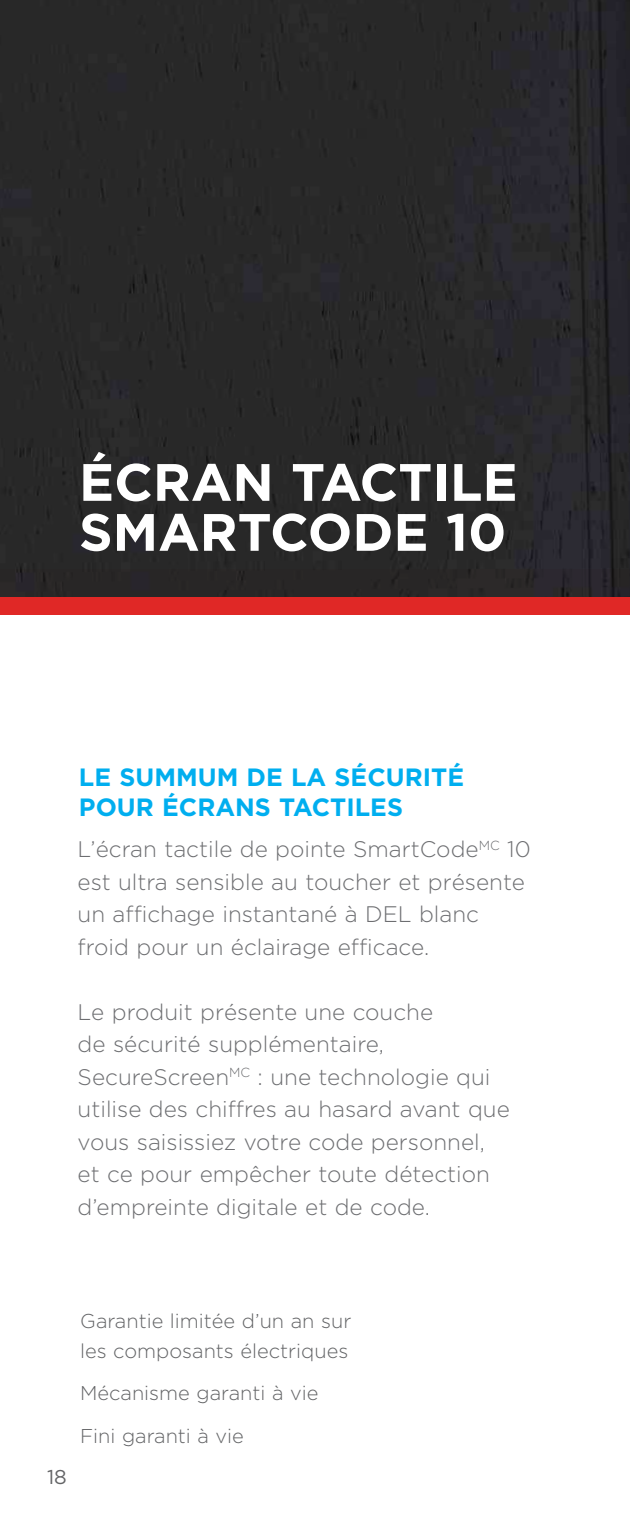
<style>
.page{position:relative;width:630px;height:1530px;background:#fff}
.page>*{position:absolute;margin:0;border:0;box-sizing:border-box;transform-origin:0 0}
.t1{font:700 52.5px/50px "Gotham";color:#fff}
.t2{font:700 25px/30px "Gotham";color:#00aeef}
.t3{font:300 22.5px/32.5px "Gotham";color:#6d6e71}
.t4{font:300 20px/30px "Gotham";color:#636466}
.t5{font:20px "Gotham";color:#636466}
</style>
<div class="page">
<div style="left:0;top:569px;width:630px;height:46px;background:#e02826"></div>
<div style="left:0;top:0;width:630px;height:596px;background:#282828"></div>
<h1 class="t1" style="left:79px;top:456px;width:440px">ÉCRAN TACTILE<br>SMARTCODE 10</h1>
<p class="t2" style="left:79px;top:761px;width:387px">LE SUMMUM DE LA SÉCURITÉ<br>POUR ÉCRANS TACTILES</p>
<p class="t3" style="left:78px;top:833px;width:455px">L’écran tactile de pointe SmartCode<sup>MC</sup> 10 est ultra sensible au toucher et présente un affichage instantané à DEL blanc froid pour un éclairage efficace.</p>
<p class="t3" style="left:78px;top:995px;width:434px">Le produit présente une couche<br>de sécurité supplémentaire, SecureScreen<sup>MC</sup> : une technologie qui utilise des chiffres au hasard avant que vous saisissiez votre code personnel, et ce pour empêcher toute détection d’empreinte digitale et de code.</p>
<p class="t5" style="left:47px;top:1466px;width:21px">18</p>
<p class="t4" style="left:80px;top:1306px;width:273px">Garantie limitée d’un an sur les composants électriques</p>
<p class="t4" style="left:80px;top:1372px;width:240px;line-height:42.5px">Mécanisme garanti à vie<br>Fini garanti à vie</p>
</div>
